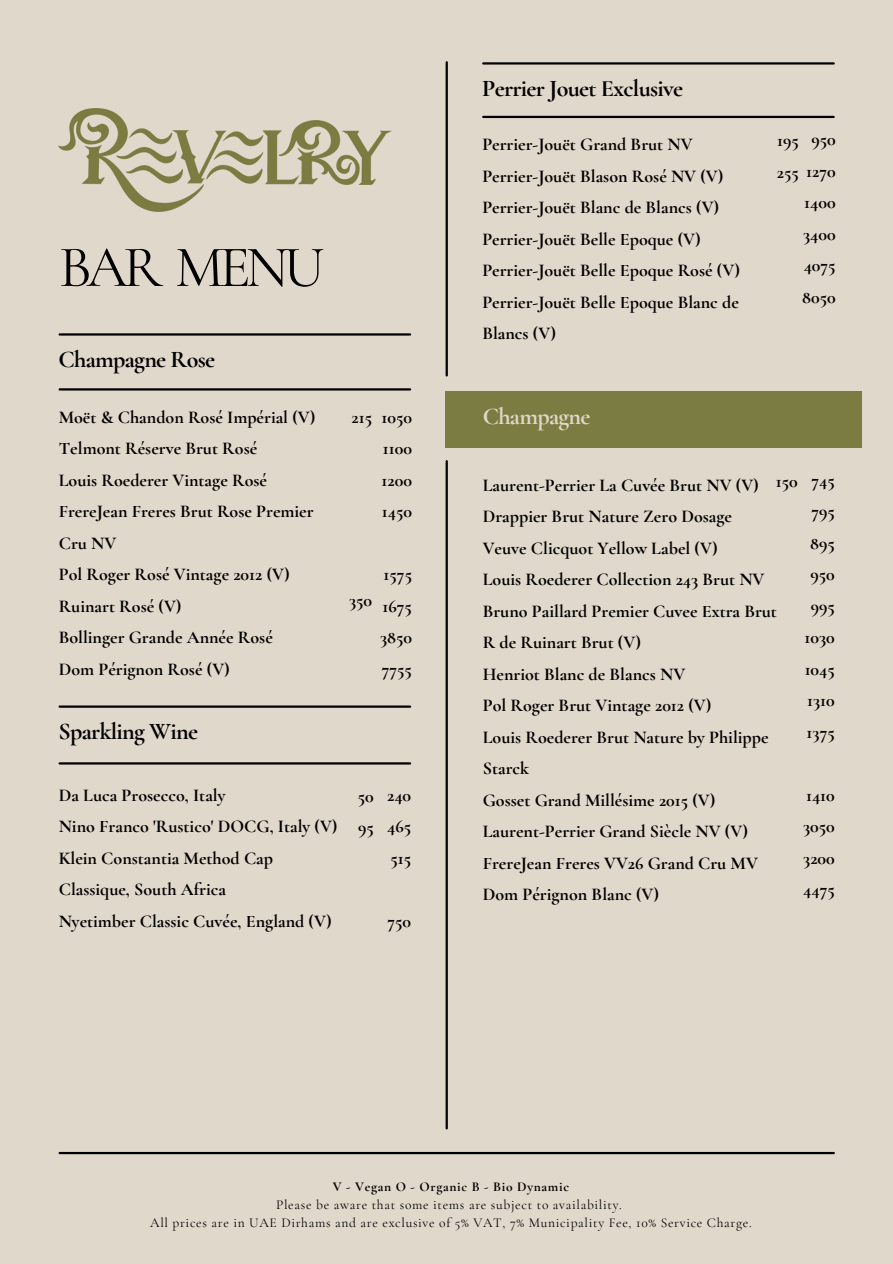
<style>
.page{position:relative;width:893px;height:1264px;background:#fff}
.page>*{position:absolute;margin:0;border:0;box-sizing:border-box;transform-origin:0 0}
.t1{font:58.95px "Cormorant Garamond";letter-spacing:-.085em;color:#000}
.t2{font:700 24px "Cormorant Garamond";letter-spacing:-.03em;color:#000}
.t3{font:700 24px "Cormorant Garamond";letter-spacing:-.03em;color:#e0d8cb}
.t4{font:700 18px/31.5px "Cormorant Garamond";color:#000}
.t5{font:13.5px "Cormorant Garamond";letter-spacing:.05em;color:#000}
.t6{font:700 13.5px "Cormorant Garamond";letter-spacing:.05em;color:#000}
</style>
<div class="page">
<div style="left:0;top:0;width:892px;height:1263px;background:#e0d8cb"></div>
<hr style="left:60px;top:333px;width:350px;height:2px;background:#000">
<hr style="left:483px;top:62px;width:350px;height:3px;background:#000">
<hr style="left:60px;top:1151px;width:773px;height:3px;background:#000">
<hr style="left:60px;top:388px;width:350px;height:2px;background:#000">
<hr style="left:483px;top:116px;width:350px;height:2px;background:#000">
<hr style="left:445px;top:62px;width:3px;height:313px;background:#000">
<hr style="left:445px;top:461px;width:3px;height:667px;background:#000">
<hr style="left:60px;top:705px;width:350px;height:2px;background:#000">
<hr style="left:60px;top:762px;width:350px;height:2px;background:#000">
<div style="left:445px;top:391px;width:416px;height:57px;background:#7b7c41"></div>
<img style="left:59px;top:108px;width:333px;height:104px">
<p class="t2" style="left:482px;top:74px;width:202px">Perrier Jouet Exclusive</p>
<p class="t1" style="left:59px;top:231px;width:267px">BAR MENU</p>
<p class="t2" style="left:58px;top:345px;width:158px">Champagne Rose</p>
<p class="t4" style="left:482px;top:129px;width:212px">Perrier-Jouët Grand Brut NV</p>
<p class="t4" style="left:482px;top:160px;width:242px">Perrier-Jouët Blason Rosé NV (V)</p>
<p class="t4" style="left:482px;top:192px;width:238px">Perrier-Jouët Blanc de Blancs (V)</p>
<p class="t4" style="left:482px;top:223px;width:220px">Perrier-Jouët Belle Epoque (V)</p>
<p class="t4" style="left:482px;top:255px;width:259px">Perrier-Jouët Belle Epoque Rosé (V)</p>
<p class="t4" style="left:482px;top:286px;width:258px">Perrier-Jouët Belle Epoque Blanc de<br>Blancs (V)</p>
<p class="t4" style="left:811px;top:124px;width:26px">950</p>
<p class="t4" style="left:776px;top:155px;width:60px">255 1270</p>
<p class="t4" style="left:804px;top:187px;width:33px">1400</p>
<p class="t4" style="left:803px;top:218px;width:34px">3400</p>
<p class="t4" style="left:803px;top:250px;width:33px">4075</p>
<p class="t4" style="left:802px;top:281px;width:35px">8050</p>
<p class="t4" style="left:777px;top:125px;width:23px">195</p>
<p class="t4" style="left:59px;top:401px;width:258px">Moët &amp; Chandon Rosé Impérial (V)</p>
<p class="t4" style="left:59px;top:432px;width:200px">Telmont Réserve Brut Rosé</p>
<p class="t4" style="left:59px;top:464px;width:210px">Louis Roederer Vintage Rosé</p>
<p class="t4" style="left:59px;top:495px;width:256px">FrereJean Freres Brut Rose Premier<br>Cru NV</p>
<p class="t4" style="left:59px;top:558px;width:232px">Pol Roger Rosé Vintage 2012 (V)</p>
<p class="t4" style="left:59px;top:590px;width:124px">Ruinart Rosé (V)</p>
<p class="t4" style="left:59px;top:621px;width:216px">Bollinger Grande Année Rosé</p>
<p class="t4" style="left:59px;top:653px;width:172px">Dom Pérignon Rosé (V)</p>
<p class="t2" style="left:58px;top:717px;width:141px">Sparkling Wine</p>
<p class="t4" style="left:59px;top:779px;width:168px">Da Luca Prosecco, Italy</p>
<p class="t4" style="left:59px;top:810px;width:280px">Nino Franco 'Rustico' DOCG, Italy (V)</p>
<p class="t4" style="left:59px;top:842px;width:216px">Klein Constantia Method Cap<br>Classique, South Africa</p>
<p class="t4" style="left:59px;top:905px;width:274px">Nyetimber Classic Cuvée, England (V)</p>
<p class="t4" style="left:381px;top:401px;width:32px">1050</p>
<p class="t3" style="left:482px;top:402px;width:109px">Champagne</p>
<p class="t4" style="left:383px;top:432px;width:31px">1100</p>
<p class="t4" style="left:381px;top:464px;width:32px">1200</p>
<p class="t4" style="left:382px;top:495px;width:32px">1450</p>
<p class="t4" style="left:351px;top:402px;width:22px">215</p>
<p class="t4" style="left:482px;top:469px;width:277px">Laurent-Perrier La Cuvée Brut NV (V)</p>
<p class="t4" style="left:482px;top:500px;width:251px">Drappier Brut Nature Zero Dosage</p>
<p class="t4" style="left:482px;top:532px;width:236px">Veuve Clicquot Yellow Label (V)</p>
<p class="t4" style="left:482px;top:563px;width:283px">Louis Roederer Collection 243 Brut NV</p>
<p class="t4" style="left:482px;top:595px;width:296px">Bruno Paillard Premier Cuvee Extra Brut</p>
<p class="t4" style="left:482px;top:626px;width:160px">R de Ruinart Brut (V)</p>
<p class="t4" style="left:482px;top:658px;width:204px">Henriot Blanc de Blancs NV</p>
<p class="t4" style="left:482px;top:689px;width:230px">Pol Roger Brut Vintage 2012 (V)</p>
<p class="t4" style="left:482px;top:721px;width:287px">Louis Roederer Brut Nature by Philippe<br>Starck</p>
<p class="t4" style="left:482px;top:784px;width:234px">Gosset Grand Millésime 2015 (V)</p>
<p class="t4" style="left:482px;top:815px;width:267px">Laurent-Perrier Grand Siècle NV (V)</p>
<p class="t4" style="left:482px;top:847px;width:277px">FrereJean Freres VV26 Grand Cru MV</p>
<p class="t4" style="left:482px;top:878px;width:178px">Dom Pérignon Blanc (V)</p>
<p class="t4" style="left:811px;top:464px;width:25px">745</p>
<p class="t4" style="left:811px;top:495px;width:25px">795</p>
<p class="t4" style="left:810px;top:527px;width:26px">895</p>
<p class="t4" style="left:810px;top:558px;width:26px">950</p>
<p class="t4" style="left:810px;top:590px;width:26px">995</p>
<p class="t4" style="left:804px;top:621px;width:32px">1030</p>
<p class="t4" style="left:804px;top:653px;width:32px">1045</p>
<p class="t4" style="left:807px;top:684px;width:29px">1310</p>
<p class="t4" style="left:806px;top:716px;width:30px">1375</p>
<p class="t4" style="left:775px;top:465px;width:23px">150</p>
<p class="t4" style="left:383px;top:558px;width:30px">1575</p>
<p class="t4" style="left:382px;top:590px;width:31px">1675</p>
<p class="t4" style="left:380px;top:621px;width:33px">3850</p>
<p class="t4" style="left:382px;top:653px;width:32px">7755</p>
<p class="t4" style="left:349px;top:584px;width:25px">350</p>
<p class="t4" style="left:387px;top:779px;width:26px">240</p>
<p class="t4" style="left:387px;top:810px;width:25px">465</p>
<p class="t4" style="left:390px;top:842px;width:22px">515</p>
<p class="t4" style="left:806px;top:779px;width:30px">1410</p>
<p class="t4" style="left:803px;top:810px;width:33px">3050</p>
<p class="t4" style="left:803px;top:842px;width:33px">3200</p>
<p class="t4" style="left:803px;top:873px;width:33px">4475</p>
<p class="t4" style="left:358px;top:780px;width:17px">50</p>
<p class="t4" style="left:358px;top:811px;width:17px">95</p>
<p class="t4" style="left:387px;top:905px;width:25px">750</p>
<p class="t6" style="left:333px;top:1178px;width:238px">V - Vegan O - Organic B - Bio Dynamic</p>
<p class="t5" style="left:276px;top:1196px;width:347px">Please be aware that some items are subject to availability.</p>
<p class="t5" style="left:150px;top:1214px;width:603px">All prices are in UAE Dirhams and are exclusive of 5% VAT, 7% Municipality Fee, 10% Service Charge.</p>
</div>
